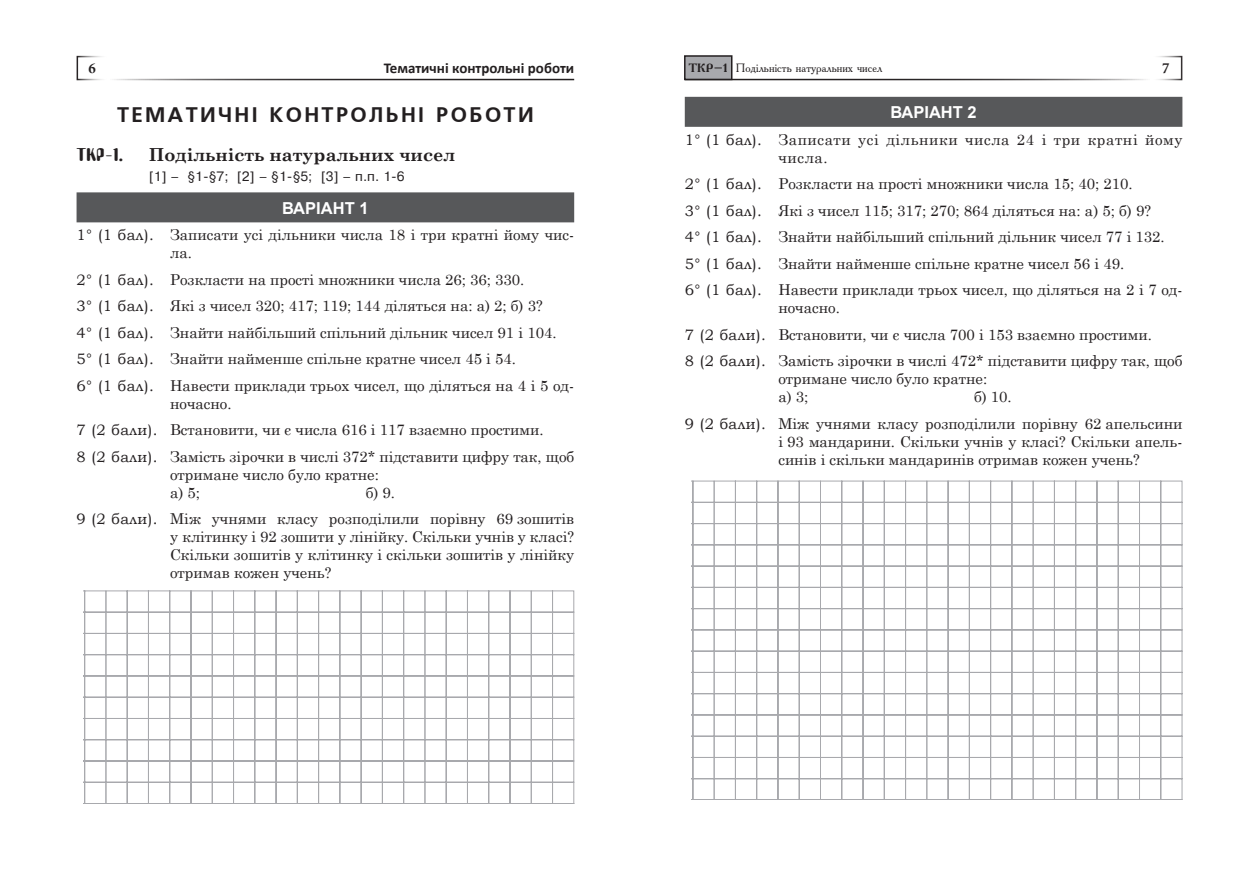
<style>
.page{position:relative;width:1259px;height:893px;background:#fff}
.page>*{position:absolute;margin:0;border:0;box-sizing:border-box;transform-origin:0 0}
.t1{font:21px "AXP Free Set C Bold";letter-spacing:.11em;color:#231f20}
.t2{font:700 18px "Century Schoolbook";color:#231f20}
.t3{font:18px "Amelia";color:#231f20}
.t4{font:700 16.5px "Arial";color:#fff}
.t5{font:15px/26.5px "Century Schoolbook";color:#231f20}
.t6{font:15px/18px "Century Schoolbook";letter-spacing:.04em;color:#231f20}
.t7{font:700 15px "Calibri";color:#231f20}
.t8{font:700 15px "Minion Cyrillic";color:#231f20}
.t9{font:13.5px "Pragmatica CTT";color:#231f20}
.t10{font:12px "Academy";color:#231f20}
.s1{font-weight:700}
.s2{font-family:"Century Schoolbook";font-weight:700}
.s3{font-family:"Bookman Old Style"}
</style>
<div class="page">
<hr style="left:108px;top:79px;width:466px;height:1px;background:#231f20">
<hr style="left:685px;top:79px;width:466px;height:1px;background:#231f20">
<div style="left:685px;top:56px;width:47px;height:23px;background:#a8a9ad"></div>
<div style="left:684px;top:55px;width:48px;height:25px;border:2px solid #231f20"></div>
<div style="left:77px;top:192px;width:497px;height:30px;background:#57585a"></div>
<div style="left:685px;top:97px;width:497px;height:30px;background:#57585a"></div>
<svg style="left:83px;top:590px;width:491px;height:214px"></svg>
<svg style="left:691px;top:480px;width:491px;height:320px"></svg>
<p class="t8" style="left:89px;top:60px;width:9px">6</p>
<p class="t7" style="left:384px;top:59px;width:192px">Тематичні контрольні роботи</p>
<p class="t10" style="left:689px;top:60px;width:195px"><span class="s1">ТКР–1</span> Подільність натуральних чисел</p>
<p class="t8" style="left:1162px;top:60px;width:9px">7</p>
<h1 class="t1" style="left:117px;top:103px;width:418px">ТЕМАТИЧНІ КОНТРОЛЬНІ РОБОТИ</h1>
<p class="t3" style="left:77px;top:142px;width:48px">ТКР–1<span class="s2">.</span></p>
<p class="t2" style="left:149px;top:140px;width:308px">Подільність натуральних чисел</p>
<p class="t9" style="left:149px;top:169px;width:257px">[1] – §1-§7; [2] – §1-§5; [3] – п.п. 1-6</p>
<p class="t4" style="left:282px;top:197px;width:88px">ВАРІАНТ 1</p>
<p class="t5" style="left:170px;top:225px;width:405px;line-height:18px;text-indent:-94px"><span class="s3">1° (1 бал).</span> Записати усі дільники числа 18 і три кратні йому чис&shy;ла.</p>
<p class="t5" style="left:77px;top:265px;width:499px"><span class="s3">2° (1 бал).</span> Розкласти на прості множники числа 26; 36; 330.<br><span class="s3">3° (1 бал).</span> Які з чисел 320; 417; 119; 144 діляться на: а) 2; б) 3?<br><span class="s3">4° (1 бал).</span> Знайти найбільший спільний дільник чисел 91 і 104.<br><span class="s3">5° (1 бал).</span> Знайти найменше спільне кратне чисел 45 і 54.<br><span class="s3">6° (1 бал).</span> Навести приклади трьох чисел, що діляться на 4 і 5 од-</p>
<p class="t5" style="left:77px;top:389px;width:499px;text-indent:94px">ночасно.<br><span class="s3">7 (2 бали).</span> Встановити, чи є числа 616 і 117 взаємно простими.<br><span class="s3">8 (2 бали).</span> Замість зірочки в числі 372* підставити цифру так, щоб</p>
<p class="t5" style="left:170px;top:464px;width:210px;line-height:18px">отримане число було кратне: а) 5;</p>
<p class="t4" style="left:890px;top:102px;width:88px">ВАРІАНТ 2</p>
<p class="t6" style="left:778px;top:129px;width:405px;text-indent:-94px"><span class="s3">1° (1 бал).</span> Записати усі дільники числа 24 і три кратні йому числа.</p>
<p class="t5" style="left:685px;top:169px;width:499px"><span class="s3">2° (1 бал).</span> Розкласти на прості множники числа 15; 40; 210.<br><span class="s3">3° (1 бал).</span> Які з чисел 115; 317; 270; 864 діляться на: а) 5; б) 9?<br><span class="s3">4° (1 бал).</span> Знайти найбільший спільний дільник чисел 77 і 132.<br><span class="s3">5° (1 бал).</span> Знайти найменше спільне кратне чисел 56 і 49.<br><span class="s3">6° (1 бал).</span> Навести приклади трьох чисел, що діляться на 2 і 7 од-</p>
<p class="t5" style="left:685px;top:293px;width:499px;text-indent:94px">ночасно.<br><span class="s3">7 (2 бали).</span> Встановити, чи є числа 700 і 153 взаємно простими.<br><span class="s3">8 (2 бали).</span> Замість зірочки в числі 472* підставити цифру так, щоб</p>
<p class="t5" style="left:778px;top:369px;width:210px;line-height:18px">отримане число було кратне: а) 3;</p>
<p class="t5" style="left:685px;top:382px;width:499px;text-indent:289px">б) 10.<br><span class="s3">9 (2 бали).</span> Між учнями класу розподілили порівну 62 апельсини</p>
<p class="t5" style="left:778px;top:431px;width:405px;line-height:18px">і 93 мандарини. Скільки учнів у класі? Скільки апель&shy;синів і скільки мандаринів отримав кожен учень?</p>
<p class="t5" style="left:77px;top:478px;width:499px;text-indent:289px">б) 9.<br><span class="s3">9 (2 бали).</span> Між учнями класу розподілили порівну 69 зошитів</p>
<p class="t5" style="left:170px;top:527px;width:405px;line-height:18px;text-align:justify">у клітинку і 92 зошити у лінійку. Скільки учнів у класі?<br>Скільки зошитів у клітинку і скільки зошитів у лінійку отримав кожен учень?</p>
</div>
